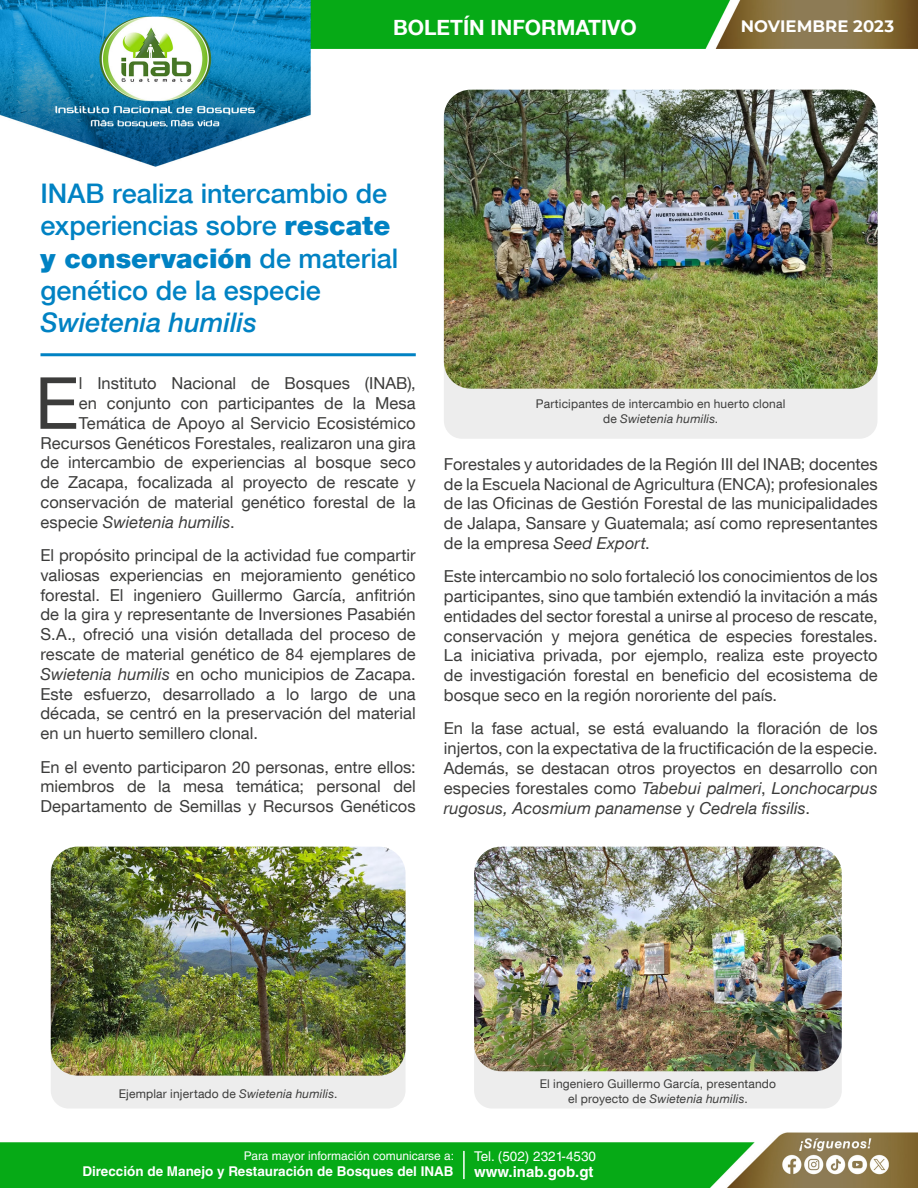
<style>
.page{position:relative;width:918px;height:1188px;background:#fff}
.page>*{position:absolute;margin:0;border:0;box-sizing:border-box;transform-origin:0 0}
.t1{font:72px "Helvetica Neue LT Com";color:#3c3c3b}
.t2{font:500 27px/32.4px "Helvetica Neue LT Com";color:#0082c3}
.t3{font:italic 500 27px "Helvetica Neue LT Com";color:#0082c3}
.t4{font:700 21px "Helvetica Neue LT Com";color:#fff}
.t5{font:16.5px/19.8px "Helvetica Neue LT Com";letter-spacing:.005em;color:#3c3c3b;text-align:justify}
.t6{font:italic 16.5px "Helvetica Neue LT Com";letter-spacing:.005em;color:#3c3c3b}
.t7{font:700 16.5px "Montserrat";letter-spacing:.005em;color:#fff}
.t8{font:700 15px "Helvetica LT Std";color:#fff}
.t9{font:700 13.5px "Helvetica LT Std";color:#fff}
.t10{font:13.5px "Helvetica LT Std";color:#fff}
.t11{font:12px/14.4px "Helvetica Neue LT Com";letter-spacing:.015em;color:#3c3c3b;text-align:center}
.t12{font:12px "Helvetica LT Std";color:#fff}
.s1{font-weight:900}
.s2{font-style:normal}
.s3{font-style:italic}
</style>
<div class="page">
<img style="left:0;top:0;width:918px;height:1188px">
<div style="left:444px;top:389px;width:434px;height:50px;background:#ededed"></div>
<div style="left:51px;top:1076px;width:355px;height:33px;background:#ededed"></div>
<div style="left:474px;top:1071px;width:368px;height:38px;background:#ededed"></div>
<img style="left:444px;top:90px;width:434px;height:299px">
<hr style="left:463px;top:1151px;width:2px;height:28px;background:#fff">
<hr style="left:40px;top:353px;width:376px;height:3px;background:#0082c3">
<img style="left:474px;top:847px;width:368px;height:224px">
<img style="left:51px;top:847px;width:355px;height:229px">
<p class="t4" style="left:393px;top:14px;width:245px">BOLETÍN INFORMATIVO</p>
<h2 class="t2" style="left:40px;top:177px;width:359px">INAB realiza intercambio de experiencias sobre <span class="s1">rescate y conservación</span> de material genético de la especie</h2>
<h2 class="t3" style="left:40px;top:307px;width:218px">Swietenia humilis</h2>
<p class="t7" style="left:741px;top:14px;width:155px">NOVIEMBRE 2023</p>
<h1 class="t1" style="left:35px;top:359px;width:45px">E</h1>
<p class="t5" style="left:79px;top:373px;width:338px">l Instituto Nacional de Bosques (INAB),</p>
<p class="t5" style="left:79px;top:393px;width:338px">en conjunto con participantes de la Mesa</p>
<p class="t5" style="left:79px;top:413px;width:338px">Temática de Apoyo al Servicio Ecosistémico</p>
<p class="t5" style="left:40px;top:432px;width:377px">Recursos Genéticos Forestales, realizaron una gira</p>
<p class="t5" style="left:40px;top:452px;width:377px">de intercambio de experiencias al bosque seco</p>
<p class="t5" style="left:40px;top:472px;width:377px">de Zacapa, focalizada al proyecto de rescate y</p>
<p class="t5" style="left:40px;top:492px;width:377px">conservación de material genético forestal de la</p>
<p class="t6" style="left:40px;top:512px;width:196px"><span class="s2">especie</span> Swietenia humilis<span class="s2">.</span></p>
<p class="t5" style="left:40px;top:545px;width:377px">El propósito principal de la actividad fue compartir valiosas experiencias en mejoramiento genético forestal. El ingeniero Guillermo García, anfitrión de la gira y representante de Inversiones Pasabién S.A., ofreció una visión detallada del proceso de rescate de material genético de 84 ejemplares de <span class="s3">Swietenia humilis</span> en ocho municipios de Zacapa.<br>Este esfuerzo, desarrollado a lo largo de una década, se centró en la preservación del material en un huerto semillero clonal.</p>
<p class="t5" style="left:40px;top:756px;width:377px">En el evento participaron 20 personas, entre ellos: miembros de la mesa temática; personal del Departamento de Semillas y Recursos Genéticos</p>
<p class="t11" style="left:536px;top:397px;width:251px">Participantes de intercambio en huerto clonal de <span class="s3">Swietenia humilis</span>.</p>
<p class="t5" style="left:444px;top:454px;width:435px">Forestales y autoridades de la Región III del INAB; docentes de la Escuela Nacional de Agricultura (ENCA); profesionales de las Oficinas de Gestión Forestal de las municipalidades de Jalapa, Sansare y Guatemala; así como representantes de la empresa <span class="s3">Seed Export</span>.</p>
<p class="t5" style="left:444px;top:566px;width:435px">Este intercambio no solo fortaleció los conocimientos de los participantes, sino que también extendió la invitación a más entidades del sector forestal a unirse al proceso de rescate, conservación y mejora genética de especies forestales.<br>La iniciativa privada, por ejemplo, realiza este proyecto de investigación forestal en beneficio del ecosistema de bosque seco en la región nororiente del país.</p>
<p class="t5" style="left:444px;top:718px;width:435px">En la fase actual, se está evaluando la floración de los injertos, con la expectativa de la fructificación de la especie.<br>Además, se destacan otros proyectos en desarrollo con especies forestales como <span class="s3">Tabebui palmeri</span>, <span class="s3">Lonchocarpus rugosus, Acosmium panamense</span> y <span class="s3">Cedrela fissilis</span>.</p>
<p class="t11" style="left:119px;top:1086px;width:220px">Ejemplar injertado de <span class="s3">Swietenia humilis</span>.</p>
<p class="t11" style="left:540px;top:1077px;width:238px">El ingeniero Guillermo García, presentando el proyecto de <span class="s3">Swietenia humilis</span>.</p>
<p class="t12" style="left:244px;top:1149px;width:212px">Para mayor información comunicarse a:</p>
<p class="t9" style="left:82px;top:1164px;width:373px">Dirección de Manejo y Restauración de Bosques del INAB</p>
<p class="t10" style="left:474px;top:1148px;width:124px">Tel. (502) 2321-4530</p>
<p class="t8" style="left:474px;top:1163px;width:121px">www.inab.gob.gt</p>
</div>
